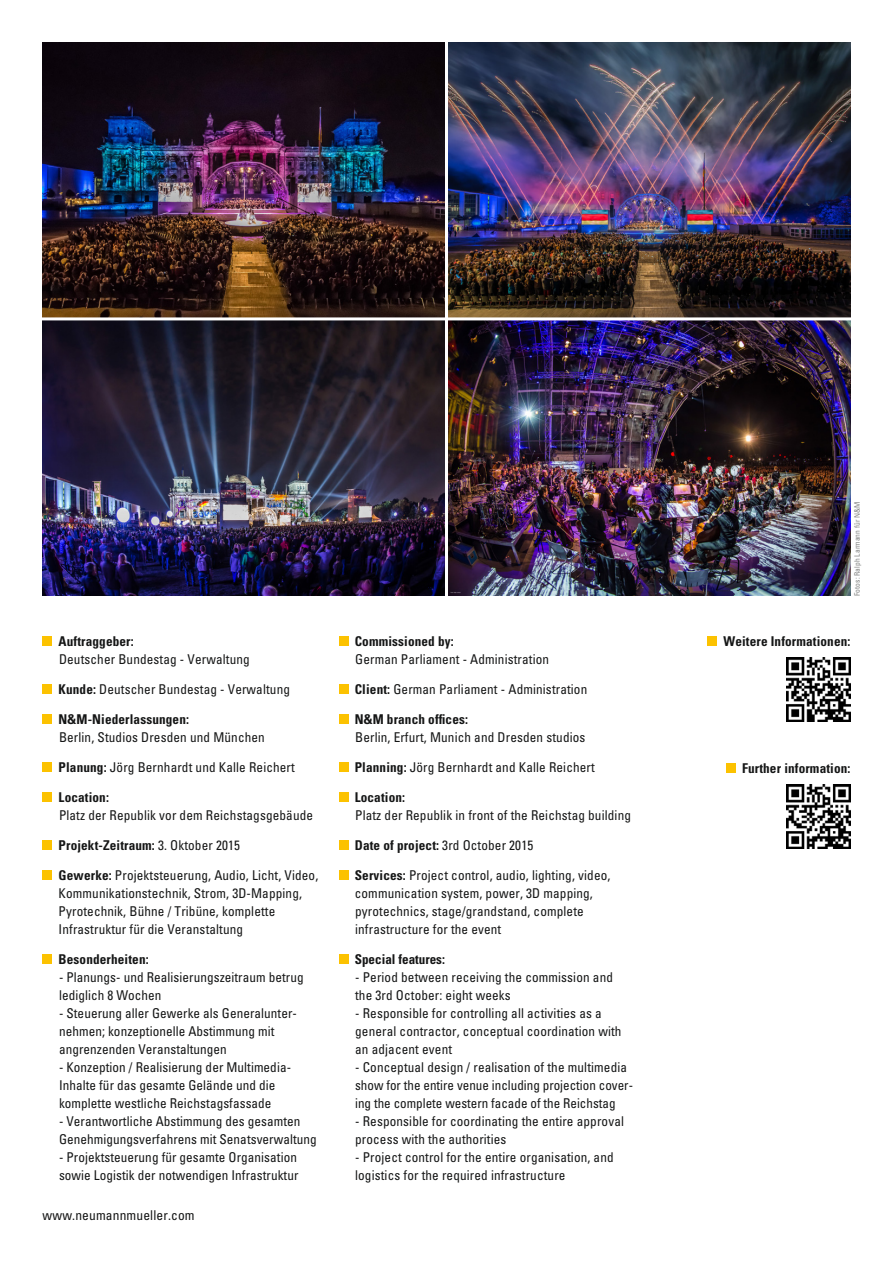
<style>
.page{position:relative;width:893px;height:1263px;background:#fff}
.page>*{position:absolute;margin:0;border:0;box-sizing:border-box;transform-origin:0 0}
.t1{font:condensed 13.5px/18px "Univers";letter-spacing:.01em;color:#151616}
.t2{font:700 condensed 13.5px "Univers";letter-spacing:.01em;color:#151616}
.t3{font:condensed 7.5px "Univers";letter-spacing:.01em;color:#818281}
.s1{font-weight:700}
.s2{font-weight:400}
</style>
<div class="page">
<div style="left:339px;top:636px;width:10px;height:10px;background:#fcc200"></div>
<div style="left:339px;top:684px;width:10px;height:10px;background:#fcc200"></div>
<div style="left:339px;top:714px;width:10px;height:10px;background:#fcc200"></div>
<div style="left:339px;top:762px;width:10px;height:10px;background:#fcc200"></div>
<div style="left:339px;top:792px;width:10px;height:10px;background:#fcc200"></div>
<div style="left:339px;top:840px;width:10px;height:10px;background:#fcc200"></div>
<div style="left:339px;top:870px;width:10px;height:10px;background:#fcc200"></div>
<div style="left:339px;top:954px;width:10px;height:10px;background:#fcc200"></div>
<div style="left:43px;top:636px;width:9px;height:10px;background:#fcc200"></div>
<div style="left:43px;top:684px;width:9px;height:10px;background:#fcc200"></div>
<div style="left:43px;top:714px;width:9px;height:10px;background:#fcc200"></div>
<div style="left:43px;top:762px;width:9px;height:10px;background:#fcc200"></div>
<div style="left:43px;top:792px;width:9px;height:10px;background:#fcc200"></div>
<div style="left:43px;top:840px;width:9px;height:10px;background:#fcc200"></div>
<div style="left:43px;top:870px;width:9px;height:10px;background:#fcc200"></div>
<div style="left:43px;top:954px;width:9px;height:10px;background:#fcc200"></div>
<div style="left:707px;top:636px;width:10px;height:10px;background:#fcc200"></div>
<img style="left:787px;top:657px;width:63px;height:64px">
<div style="left:726px;top:763px;width:10px;height:10px;background:#fcc200"></div>
<img style="left:787px;top:784px;width:63px;height:64px">
<img style="left:43px;top:43px;width:807px;height:552px">
<hr style="left:28px;top:317px;width:837px;height:3px;background:#fff">
<hr style="left:445px;top:37px;width:3px;height:572px;background:#fff">
<p class="t2" style="left:59px;top:633px;width:77px">Auftraggeber:</p>
<p class="t1" style="left:59px;top:650px;width:192px">Deutscher Bundestag - Verwaltung</p>
<p class="t1" style="left:59px;top:680px;width:233px"><span class="s1">Kunde:</span> Deutscher Bundestag - Verwaltung</p>
<p class="t2" style="left:59px;top:711px;width:132px">N&amp;M-Niederlassungen:</p>
<p class="t1" style="left:59px;top:728px;width:207px">Berlin, Studios Dresden und München</p>
<p class="t1" style="left:59px;top:758px;width:238px"><span class="s1">Planung:</span> Jörg Bernhardt und Kalle Reichert</p>
<p class="t2" style="left:59px;top:789px;width:52px">Location:</p>
<p class="t1" style="left:59px;top:806px;width:256px">Platz der Republik vor dem Reichstagsgebäude</p>
<p class="t2" style="left:59px;top:837px;width:183px">Projekt-Zeitraum: <span class="s2">3. Oktober 2015</span></p>
<p class="t1" style="left:59px;top:866px;width:261px"><span class="s1">Gewerke:</span> Projektsteuerung, Audio, Licht, Video, Kommunikationstechnik, Strom, 3D-Mapping, Pyrotechnik, Bühne / Tribüne, komplette Infrastruktur für die Veranstaltung</p>
<p class="t2" style="left:59px;top:951px;width:92px">Besonderheiten:</p>
<p class="t1" style="left:59px;top:968px;width:246px">- Planungs- und Realisierungszeitraum betrug lediglich 8 Wochen</p>
<p class="t1" style="left:59px;top:1004px;width:239px">- Steuerung aller Gewerke als Generalunter&shy;nehmen; konzeptionelle Abstimmung mit angrenzenden Veranstaltungen</p>
<p class="t1" style="left:59px;top:1058px;width:234px">- Konzeption / Realisierung der Multimedia-<br>Inhalte für das gesamte Gelände und die komplette westliche Reichstagsfassade</p>
<p class="t1" style="left:59px;top:1112px;width:259px">- Verantwortliche Abstimmung des gesamten<br>Genehmigungsverfahrens mit Senatsverwaltung</p>
<p class="t1" style="left:59px;top:1148px;width:241px">- Projektsteuerung für gesamte Organisation sowie Logistik der notwendigen Infrastruktur</p>
<p class="t1" style="left:43px;top:1206px;width:154px">www.neumannmueller.com</p>
<p class="t2" style="left:355px;top:633px;width:100px">Commissioned by:</p>
<p class="t1" style="left:355px;top:650px;width:195px">German Parliament - Administration</p>
<p class="t1" style="left:355px;top:680px;width:234px"><span class="s1">Client:</span> German Parliament - Administration</p>
<p class="t2" style="left:355px;top:711px;width:115px">N&amp;M branch offices:</p>
<p class="t1" style="left:355px;top:728px;width:232px">Berlin, Erfurt, Munich and Dresden studios</p>
<p class="t1" style="left:355px;top:758px;width:242px"><span class="s1">Planning:</span> Jörg Bernhardt and Kalle Reichert</p>
<p class="t2" style="left:355px;top:789px;width:52px">Location:</p>
<p class="t1" style="left:355px;top:806px;width:277px">Platz der Republik in front of the Reichstag building</p>
<p class="t2" style="left:355px;top:837px;width:180px">Date of project: <span class="s2">3rd October 2015</span></p>
<p class="t1" style="left:355px;top:866px;width:257px"><span class="s1">Services:</span> Project control, audio, lighting, video, communication system, power, 3D mapping, pyrotechnics, stage/grandstand, complete infrastructure for the event</p>
<p class="t2" style="left:355px;top:951px;width:92px">Special features:</p>
<p class="t1" style="left:355px;top:968px;width:259px">- Period between receiving the commission and the 3rd October: eight weeks</p>
<p class="t1" style="left:355px;top:1004px;width:268px">- Responsible for controlling all activities as a general contractor, conceptual coordination with an adjacent event</p>
<p class="t1" style="left:355px;top:1058px;width:279px">- Conceptual design / realisation of the multimedia show for the entire venue including projection cover&shy;ing the complete western facade of the Reichstag</p>
<p class="t1" style="left:355px;top:1112px;width:270px">- Responsible for coordinating the entire approval process with the authorities</p>
<p class="t1" style="left:355px;top:1148px;width:260px">- Project control for the entire organisation, and logistics for the required infrastructure</p>
<p class="t3" style="left:852px;top:596px;width:96px;rotate:-90deg">Fotos: Ralph Larmann für N&amp;M</p>
<p class="t2" style="left:723px;top:633px;width:128px">Weitere Informationen:</p>
<p class="t2" style="left:742px;top:760px;width:110px">Further information:</p>
</div>
